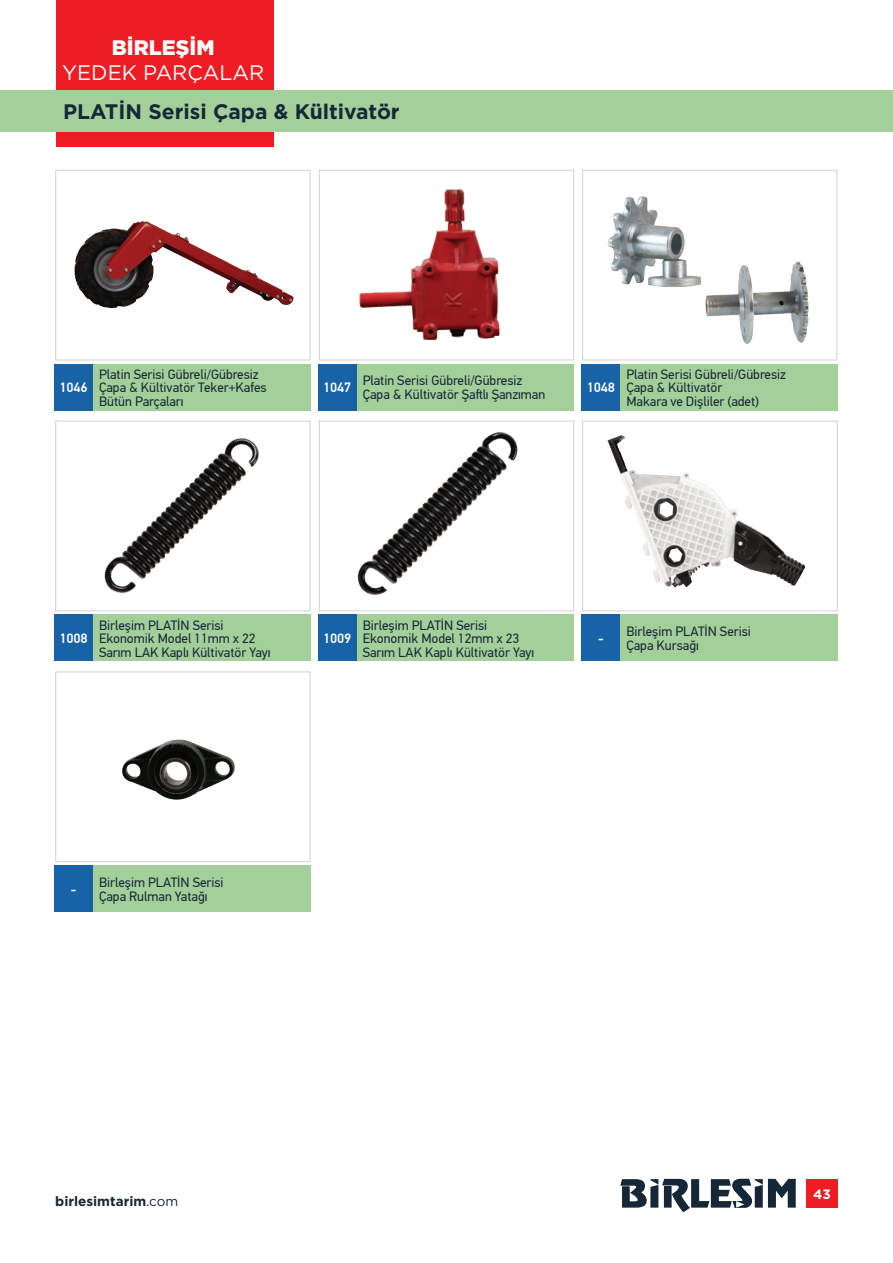
<style>
.page{position:relative;width:893px;height:1263px;background:#fff}
.page>*{position:absolute;margin:0;border:0;box-sizing:border-box;transform-origin:0 0}
.t1{font:700 21px "Gotham";color:#162837}
.t2{font:21px "Gotham";color:#fff}
.t3{font:900 21px "Gotham";color:#fff}
.t4{font:13.5px/13.5px "PF Din Text Pro";color:#162837}
.t5{font:500 13.5px "PF Din Text Pro";letter-spacing:-.01em;color:#fff}
.t6{font:700 13.5px "Gotham";color:#162837}
.t7{font:700 13.5px "Gotham";color:#fff}
.s1{font-weight:400}
</style>
<div class="page">
<div style="left:56px;top:0;width:217px;height:147px;background:#ee1d23"></div>
<div style="left:0;top:90px;width:893px;height:42px;background:#a3cf9a"></div>
<svg style="left:620px;top:1179px;width:176px;height:33px"></svg>
<div style="left:806px;top:1179px;width:32px;height:29px;background:#ee1d23"></div>
<img style="left:357px;top:432px;width:161px;height:163px">
<div style="left:319px;top:421px;width:255px;height:190px;border:1px solid #d1d2d4"></div>
<img style="left:104px;top:438px;width:155px;height:155px">
<div style="left:55px;top:421px;width:255px;height:190px;border:1px solid #d1d2d4"></div>
<img style="left:122px;top:739px;width:113px;height:61px">
<div style="left:55px;top:671px;width:255px;height:191px;border:1px solid #d1d2d4"></div>
<img style="left:607px;top:435px;width:199px;height:153px">
<div style="left:582px;top:421px;width:256px;height:190px;border:1px solid #d1d2d4"></div>
<img style="left:74px;top:221px;width:220px;height:88px">
<div style="left:55px;top:170px;width:255px;height:190px;border:1px solid #d1d2d4"></div>
<img style="left:359px;top:189px;width:141px;height:151px">
<div style="left:319px;top:170px;width:255px;height:190px;border:1px solid #d1d2d4"></div>
<div style="left:582px;top:170px;width:255px;height:190px;border:1px solid #d1d2d4"></div>
<img style="left:607px;top:196px;width:88px;height:91px">
<img style="left:695px;top:261px;width:114px;height:83px">
<div style="left:93px;top:364px;width:217px;height:46px;background:#a3cf9a"></div>
<div style="left:93px;top:615px;width:217px;height:46px;background:#a3cf9a"></div>
<div style="left:93px;top:865px;width:217px;height:47px;background:#a3cf9a"></div>
<div style="left:356px;top:364px;width:218px;height:46px;background:#a3cf9a"></div>
<div style="left:356px;top:615px;width:218px;height:46px;background:#a3cf9a"></div>
<div style="left:620px;top:364px;width:217px;height:46px;background:#a3cf9a"></div>
<div style="left:620px;top:615px;width:218px;height:46px;background:#a3cf9a"></div>
<div style="left:54px;top:364px;width:39px;height:46px;background:#1862a6"></div>
<div style="left:54px;top:615px;width:39px;height:46px;background:#1862a6"></div>
<div style="left:54px;top:865px;width:39px;height:47px;background:#1862a6"></div>
<div style="left:318px;top:364px;width:38px;height:46px;background:#1862a6"></div>
<div style="left:318px;top:615px;width:38px;height:46px;background:#1862a6"></div>
<div style="left:582px;top:364px;width:38px;height:46px;background:#1862a6"></div>
<div style="left:582px;top:615px;width:38px;height:46px;background:#1862a6"></div>
<h1 class="t3" style="left:112px;top:33px;width:104px">BİRLEŞİM</h1>
<h1 class="t2" style="left:62px;top:60px;width:204px">YEDEK PARÇALAR</h1>
<h1 class="t1" style="left:63px;top:98px;width:338px">PLATİN Serisi Çapa &amp; Kültivatör</h1>
<p class="t5" style="left:60px;top:379px;width:29px">1046</p>
<p class="t4" style="left:99px;top:367px;width:169px">Platin Serisi Gübreli/Gübresiz<br>Çapa &amp; Kültivatör Teker+Kafes<br>Bütün Parçaları</p>
<p class="t5" style="left:323px;top:379px;width:29px">1047</p>
<p class="t4" style="left:363px;top:374px;width:184px">Platin Serisi Gübreli/Gübresiz<br>Çapa &amp; Kültivatör Şaftlı Şanzıman</p>
<p class="t5" style="left:587px;top:379px;width:29px">1048</p>
<p class="t4" style="left:626px;top:367px;width:161px">Platin Serisi Gübreli/Gübresiz<br>Çapa &amp; Kültivatör<br>Makara ve Dişliler (adet)</p>
<p class="t5" style="left:60px;top:630px;width:29px">1008</p>
<p class="t4" style="left:99px;top:618px;width:173px">Birleşim PLATİN Serisi<br>Ekonomik Model 11mm x 22<br>Sarım LAK Kaplı Kültivatör Yayı</p>
<p class="t5" style="left:323px;top:630px;width:29px">1009</p>
<p class="t4" style="left:363px;top:618px;width:173px">Birleşim PLATİN Serisi<br>Ekonomik Model 12mm x 23<br>Sarım LAK Kaplı Kültivatör Yayı</p>
<p class="t5" style="left:598px;top:630px;width:7px">-</p>
<p class="t4" style="left:626px;top:625px;width:126px">Birleşim PLATİN Serisi<br>Çapa Kursağı</p>
<p class="t5" style="left:71px;top:881px;width:7px">-</p>
<p class="t4" style="left:99px;top:876px;width:126px">Birleşim PLATİN Serisi<br>Çapa Rulman Yatağı</p>
<p class="t6" style="left:55px;top:1192px;width:125px">birlesimtarim<span class="s1">.com</span></p>
<p class="t7" style="left:813px;top:1185px;width:19px">43</p>
</div>
